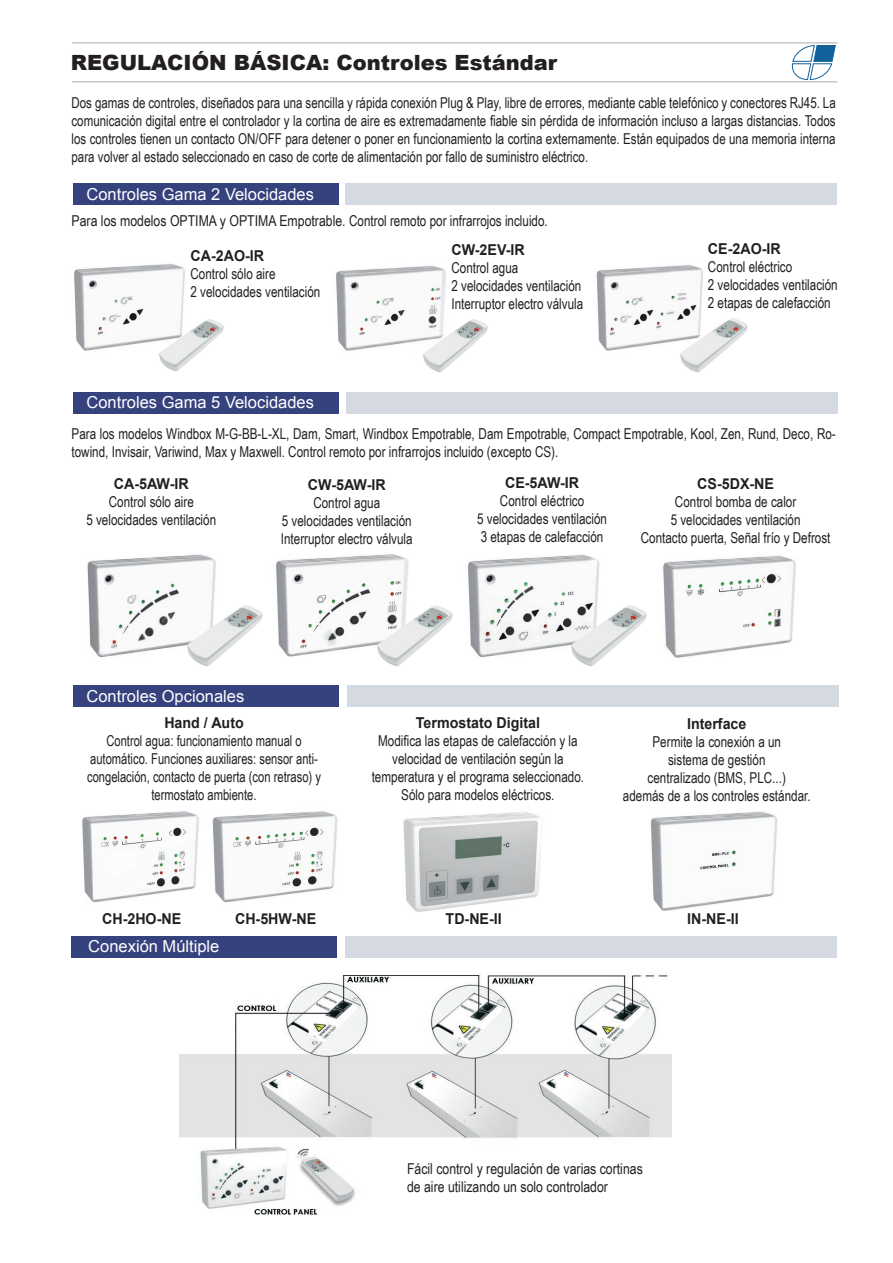
<style>
.page{position:relative;width:893px;height:1263px;background:#fff}
.page>*{position:absolute;margin:0;border:0;box-sizing:border-box;transform-origin:0 0}
.t1{font:900 21px "Arial";color:#231f20}
.t2{font:16.5px "Arial";color:#fff}
.t3{font:15px/18px "Arial Narrow";color:#231f20;text-align:center;scale:.95 1}
.t4{font:15px/18px "Arial Narrow";color:#231f20;text-align:justify;scale:.94 1}
.t5{font:15px/18px "Arial Narrow";color:#231f20}
.t6{font:15px/18px "Arial Narrow";color:#231f20;text-align:center;scale:.91 1}
.t7{font:700 15px "Arial";color:#231f20;scale:.95 1}
</style>
<div class="page">
<svg style="left:791px;top:45px;width:45px;height:36px"></svg>
<hr style="left:72px;top:43px;width:766px;height:1px;background:#939598">
<hr style="left:72px;top:81px;width:766px;height:1px;background:#939598">
<div style="left:73px;top:184px;width:265px;height:21px;background:#36427e"></div>
<div style="left:73px;top:392px;width:265px;height:21px;background:#36427e"></div>
<div style="left:73px;top:686px;width:265px;height:21px;background:#36427e"></div>
<div style="left:345px;top:184px;width:492px;height:21px;background:#d5d9e1"></div>
<div style="left:347px;top:392px;width:491px;height:21px;background:#d5d9e1"></div>
<div style="left:347px;top:686px;width:491px;height:21px;background:#d5d9e1"></div>
<img style="left:74px;top:263px;width:111px;height:88px">
<img style="left:596px;top:264px;width:107px;height:87px">
<img style="left:159px;top:317px;width:65px;height:55px">
<img style="left:680px;top:316px;width:68px;height:56px">
<img style="left:87px;top:554px;width:129px;height:104px">
<img style="left:82px;top:811px;width:256px;height:92px">
<img style="left:651px;top:811px;width:127px;height:100px">
<img style="left:403px;top:811px;width:140px;height:101px">
<img style="left:663px;top:555px;width:133px;height:103px">
<img style="left:276px;top:554px;width:133px;height:103px">
<img style="left:468px;top:554px;width:132px;height:104px">
<img style="left:179px;top:957px;width:492px;height:258px">
<div style="left:72px;top:936px;width:265px;height:21px;background:#36427e"></div>
<div style="left:345px;top:936px;width:492px;height:21px;background:#d5d9e1"></div>
<img style="left:187px;top:603px;width:76px;height:64px">
<img style="left:377px;top:603px;width:76px;height:64px">
<img style="left:570px;top:603px;width:77px;height:64px">
<img style="left:336px;top:265px;width:110px;height:86px">
<img style="left:423px;top:317px;width:65px;height:55px">
<h1 class="t1" style="left:71px;top:47px;width:488px">REGULACIÓN BÁSICA: Controles Estándar</h1>
<p class="t4" style="left:72px;top:93px;width:815px">Dos gamas de controles, diseñados para una sencilla y rápida conexión Plug &amp; Play, libre de errores, mediante cable telefónico y conectores RJ45. La comunicación digital entre el controlador y la cortina de aire es extremadamente fiable sin pérdida de información incluso a largas distancias. Todos los controles tienen un contacto ON/OFF para detener o poner en funcionamiento la cortina externamente. Están equipados de una memoria interna para volver al estado seleccionado en caso de corte de alimentación por fallo de suministro eléctrico.</p>
<p class="t2" style="left:87px;top:183px;width:229px">Controles Gama 2 Velocidades</p>
<p class="t5" style="left:72px;top:211px;width:478px">Para los modelos OPTIMA y OPTIMA Empotrable. Control remoto por infrarrojos incluido.</p>
<p class="t7" style="left:190px;top:246px;width:79px">CA-2AO-IR</p>
<p class="t3" style="left:190px;top:264px;width:138px;text-align:left">Control sólo aire<br>2 velocidades ventilación</p>
<p class="t2" style="left:87px;top:392px;width:229px">Controles Gama 5 Velocidades</p>
<p class="t7" style="left:451px;top:240px;width:79px">CW-2EV-IR</p>
<p class="t3" style="left:451px;top:258px;width:140px;text-align:left">Control agua<br>2 velocidades ventilación<br>Interruptor electro válvula</p>
<p class="t7" style="left:708px;top:239px;width:78px">CE-2AO-IR</p>
<p class="t3" style="left:708px;top:258px;width:138px;text-align:left">Control eléctrico<br>2 velocidades ventilación<br>2 etapas de calefacción</p>
<p class="t3" style="left:72px;top:424px;width:806px;text-align:left">Para los modelos Windbox M-G-BB-L-XL, Dam, Smart, Windbox Empotrable, Dam Empotrable, Compact Empotrable, Kool, Zen, Rund, Deco, Ro&shy;towind, Invisair, Variwind, Max y Maxwell. Control remoto por infrarrojos incluido (excepto CS).</p>
<p class="t7" style="left:308px;top:474px;width:83px">CW-5AW-IR</p>
<p class="t3" style="left:281px;top:493px;width:140px">Control agua<br>5 velocidades ventilación<br>Interruptor electro válvula</p>
<p class="t7" style="left:505px;top:473px;width:80px">CE-5AW-IR</p>
<p class="t3" style="left:477px;top:491px;width:138px">Control eléctrico<br>5 velocidades ventilación<br>3 etapas de calefacción</p>
<p class="t7" style="left:114px;top:473px;width:80px">CA-5AW-IR</p>
<p class="t3" style="left:86px;top:492px;width:138px">Control sólo aire<br>5 velocidades ventilación</p>
<p class="t7" style="left:697px;top:473px;width:82px">CS-5DX-NE</p>
<p class="t3" style="left:641px;top:492px;width:201px">Control bomba de calor<br>5 velocidades ventilación<br>Contacto puerta, Señal frío y Defrost</p>
<p class="t2" style="left:87px;top:685px;width:159px">Controles Opcionales</p>
<p class="t7" style="left:164px;top:713px;width:85px">Hand / Auto</p>
<p class="t6" style="left:87px;top:732px;width:259px">Control agua: funcionamiento manual o automático. Funciones auxiliares: sensor anti&shy;congelación, contacto de puerta (con retraso) y termostato ambiente.</p>
<p class="t7" style="left:416px;top:713px;width:132px">Termostato Digital</p>
<p class="t3" style="left:372px;top:732px;width:225px">Modifica las etapas de calefacción y la velocidad de ventilación según la temperatura y el programa seleccionado.<br>Sólo para modelos eléctricos.</p>
<p class="t7" style="left:687px;top:713px;width:64px">Interface</p>
<p class="t3" style="left:623px;top:732px;width:199px">Permite la conexión a un<br>sistema de gestión<br>centralizado (BMS, PLC...)<br>además de a los controles estándar.</p>
<p class="t7" style="left:102px;top:909px;width:85px">CH-2HO-NE</p>
<p class="t7" style="left:235px;top:909px;width:87px">CH-5HW-NE</p>
<p class="t7" style="left:446px;top:909px;width:61px">TD-NE-II</p>
<p class="t7" style="left:687px;top:909px;width:56px">IN-NE-II</p>
<p class="t2" style="left:88px;top:935px;width:133px">Conexión Múltiple</p>
<p class="t5" style="left:407px;top:1159px;width:237px">Fácil control y regulación de varias cortinas de aire utilizando un solo controlador</p>
</div>
